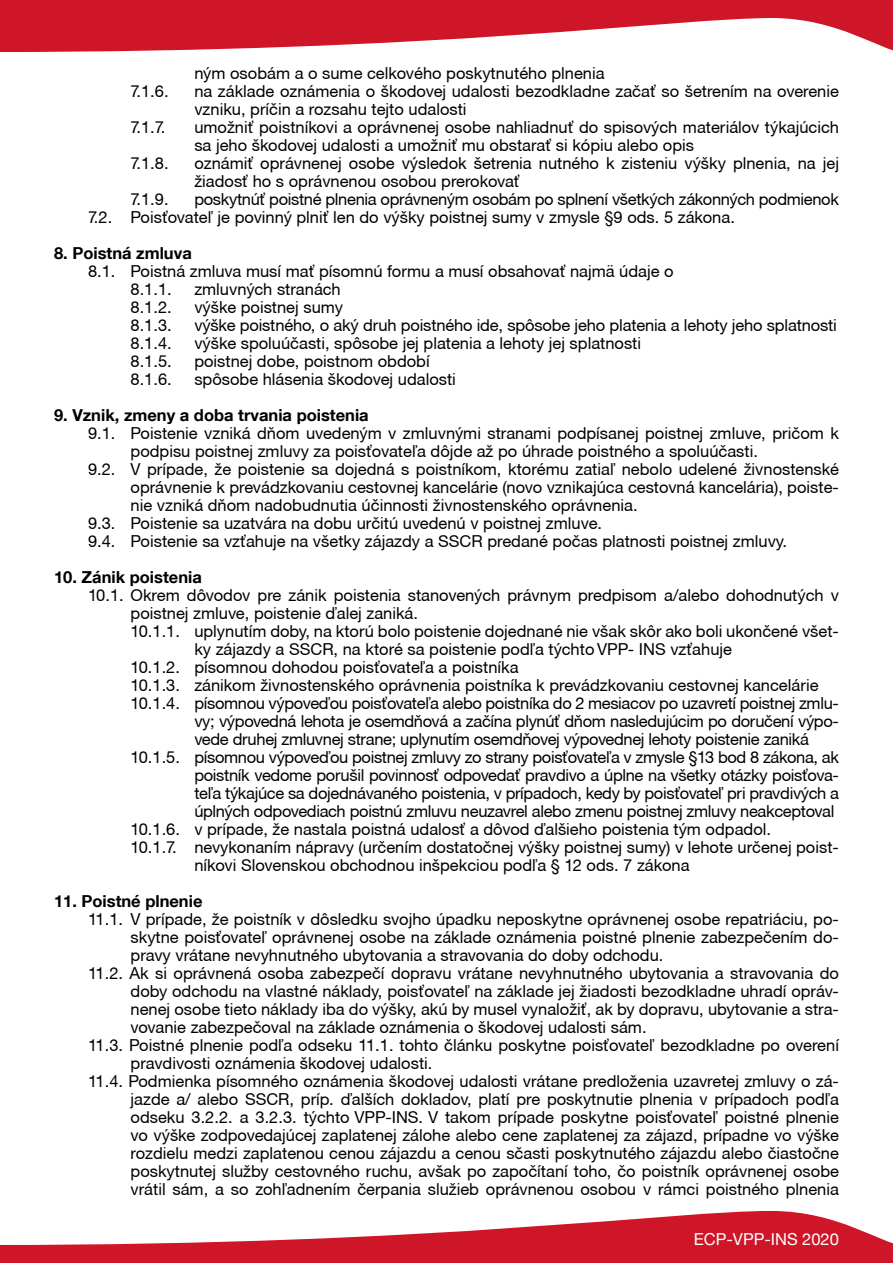
<style>
.page{position:relative;width:893px;height:1263px;background:#fff}
.page>*{position:absolute;margin:0;border:0;box-sizing:border-box;transform-origin:0 0}
.t1{font:16.5px/18px "Helvetica Neue CE";color:#000}
.t2{font:16.5px/18px "Helvetica Neue CE";letter-spacing:-.02em;color:#000}
.t3{font:700 16.5px "Helvetica Neue LT Com";color:#000}
.t4{font:16.5px "Helvetica Neue LT Com";color:#fff}
</style>
<div class="page">
<svg style="left:0;top:1211px;width:893px;height:52px;fill:#ce1628"></svg>
<svg style="left:0;top:0;width:893px;height:52px;fill:#ce1628"></svg>
<p class="t1" style="left:194px;top:64px;width:412px">ným osobám a o sume celkového poskytnutého plnenia</p>
<p class="t1" style="left:131px;top:82px;width:40px">7.1.6.</p>
<p class="t1" style="left:194px;top:82px;width:646px">na základe oznámenia o škodovej udalosti bezodkladne začať so šetrením na overenie vzniku, príčin a rozsahu tejto udalosti</p>
<p class="t1" style="left:131px;top:118px;width:36px">7.1.7.</p>
<p class="t1" style="left:194px;top:118px;width:646px">umožniť poistníkovi a oprávnenej osobe nahliadnuť do spisových materiálov týkajúcich sa jeho škodovej udalosti a umožniť mu obstarať si kópiu alebo opis</p>
<p class="t1" style="left:131px;top:154px;width:40px">7.1.8.</p>
<p class="t1" style="left:194px;top:154px;width:646px">oznámiť oprávnenej osobe výsledok šetrenia nutného k zisteniu výšky plnenia, na jej žiadosť ho s oprávnenou osobou prerokovať</p>
<p class="t1" style="left:131px;top:190px;width:40px">7.1.9.</p>
<p class="t2" style="left:88px;top:190px;width:752px;text-indent:106px">poskytnúť poistné plnenia oprávneným osobám po splnení všetkých zákonných podmienok<br>7.2. Poisťovateľ je povinný plniť len do výšky poistnej sumy v zmysle §9 ods. 5 zákona.</p>
<p class="t3" style="left:54px;top:242px;width:139px">8. Poistná zmluva</p>
<p class="t1" style="left:131px;top:262px;width:545px;text-indent:-43px">8.1. Poistná zmluva musí mať písomnú formu a musí obsahovať najmä údaje o<br>8.1.1.</p>
<p class="t1" style="left:194px;top:280px;width:148px">zmluvných stranách</p>
<p class="t1" style="left:131px;top:298px;width:43px">8.1.2.</p>
<p class="t1" style="left:194px;top:298px;width:150px">výške poistnej sumy</p>
<p class="t1" style="left:131px;top:316px;width:43px">8.1.3.</p>
<p class="t1" style="left:194px;top:316px;width:644px">výške poistného, o aký druh poistného ide, spôsobe jeho platenia a lehoty jeho splatnosti</p>
<p class="t1" style="left:131px;top:334px;width:43px">8.1.4.</p>
<p class="t1" style="left:194px;top:334px;width:448px">výške spoluúčasti, spôsobe jej platenia a lehoty jej splatnosti</p>
<p class="t1" style="left:131px;top:352px;width:43px">8.1.5.</p>
<p class="t1" style="left:194px;top:352px;width:237px">poistnej dobe, poistnom období</p>
<p class="t1" style="left:131px;top:370px;width:43px">8.1.6.</p>
<p class="t1" style="left:194px;top:370px;width:263px">spôsobe hlásenia škodovej udalosti</p>
<p class="t3" style="left:54px;top:404px;width:316px">9. Vznik, zmeny a doba trvania poistenia</p>
<p class="t1" style="left:88px;top:424px;width:752px">9.1. Poistenie vzniká dňom uvedeným v zmluvnými stranami podpísanej poistnej zmluve, pričom k</p>
<p class="t1" style="left:131px;top:442px;width:629px">podpisu poistnej zmluvy za poisťovateľa dôjde až po úhrade poistného a spoluúčasti.</p>
<p class="t1" style="left:88px;top:460px;width:752px">9.2. V prípade, že poistenie sa dojedná s poistníkom, ktorému zatiaľ nebolo udelené živnostenské</p>
<p class="t1" style="left:131px;top:478px;width:710px">oprávnenie k prevádzkovaniu cestovnej kancelárie (novo vznikajúca cestovná kancelária), poiste-</p>
<p class="t1" style="left:131px;top:496px;width:509px">nie vzniká dňom nadobudnutia účinnosti živnostenského oprávnenia.</p>
<p class="t1" style="left:88px;top:514px;width:516px">9.3. Poistenie sa uzatvára na dobu určitú uvedenú v poistnej zmluve.</p>
<p class="t1" style="left:88px;top:532px;width:701px">9.4. Poistenie sa vzťahuje na všetky zájazdy a SSCR predané počas platnosti poistnej zmluvy.</p>
<p class="t3" style="left:54px;top:566px;width:149px">10. Zánik poistenia</p>
<p class="t1" style="left:88px;top:586px;width:752px">10.1. Okrem dôvodov pre zánik poistenia stanovených právnym predpisom a/alebo dohodnutých v</p>
<p class="t1" style="left:131px;top:604px;width:289px">poistnej zmluve, poistenie ďalej zaniká.</p>
<p class="t1" style="left:131px;top:622px;width:710px">10.1.1. uplynutím doby, na ktorú bolo poistenie dojednané nie však skôr ako boli ukončené všet-</p>
<p class="t1" style="left:194px;top:640px;width:539px">ky zájazdy a SSCR, na ktoré sa poistenie podľa týchto VPP- INS vzťahuje</p>
<p class="t1" style="left:131px;top:658px;width:390px">10.1.2. písomnou dohodou poisťovateľa a poistníka</p>
<p class="t1" style="left:131px;top:676px;width:690px">10.1.3. zánikom živnostenského oprávnenia poistníka k prevádzkovaniu cestovnej kancelárie</p>
<p class="t2" style="left:131px;top:694px;width:710px">10.1.4. písomnou výpoveďou poisťovateľa alebo poistníka do 2 mesiacov po uzavretí poistnej zmlu-</p>
<p class="t2" style="left:194px;top:712px;width:646px">vy; výpovedná lehota je osemdňová a začína plynúť dňom nasledujúcim po doručení výpo-</p>
<p class="t2" style="left:194px;top:730px;width:616px">vede druhej zmluvnej strane; uplynutím osemdňovej výpovednej lehoty poistenie zaniká</p>
<p class="t2" style="left:131px;top:748px;width:710px">10.1.5. písomnou výpoveďou poistnej zmluvy zo strany poisťovateľa v zmysle §13 bod 8 zákona, ak</p>
<p class="t2" style="left:194px;top:766px;width:646px">poistník vedome porušil povinnosť odpovedať pravdivo a úplne na všetky otázky poisťova-</p>
<p class="t2" style="left:194px;top:784px;width:646px">teľa týkajúce sa dojednávaného poistenia, v prípadoch, kedy by poisťovateľ pri pravdivých a</p>
<p class="t2" style="left:194px;top:802px;width:642px">úplných odpovediach poistnú zmluvu neuzavrel alebo zmenu poistnej zmluvy neakceptoval</p>
<p class="t1" style="left:131px;top:820px;width:642px">10.1.6. v prípade, že nastala poistná udalosť a dôvod ďalšieho poistenia tým odpadol.</p>
<p class="t1" style="left:131px;top:838px;width:710px">10.1.7. nevykonaním nápravy (určením dostatočnej výšky poistnej sumy) v lehote určenej poist-</p>
<p class="t1" style="left:194px;top:856px;width:497px">níkovi Slovenskou obchodnou inšpekciou podľa § 12 ods. 7 zákona</p>
<p class="t3" style="left:54px;top:891px;width:150px">11. Poistné plnenie</p>
<p class="t1" style="left:88px;top:910px;width:752px">11.1. V prípade, že poistník v dôsledku svojho úpadku neposkytne oprávnenej osobe repatriáciu, po-</p>
<p class="t1" style="left:131px;top:928px;width:710px">skytne poisťovateľ oprávnenej osobe na základe oznámenia poistné plnenie zabezpečením do-</p>
<p class="t1" style="left:131px;top:946px;width:534px">pravy vrátane nevyhnutného ubytovania a stravovania do doby odchodu.</p>
<p class="t1" style="left:88px;top:964px;width:752px">11.2. Ak si oprávnená osoba zabezpečí dopravu vrátane nevyhnutného ubytovania a stravovania do</p>
<p class="t1" style="left:131px;top:982px;width:710px">doby odchodu na vlastné náklady, poisťovateľ na základe jej žiadosti bezodkladne uhradí opráv-</p>
<p class="t1" style="left:131px;top:1000px;width:710px">nenej osobe tieto náklady iba do výšky, akú by musel vynaložiť, ak by dopravu, ubytovanie a stra-</p>
<p class="t1" style="left:131px;top:1018px;width:518px">vovanie zabezpečoval na základe oznámenia o škodovej udalosti sám.</p>
<p class="t1" style="left:88px;top:1036px;width:752px">11.3. Poistné plnenie podľa odseku 11.1. tohto článku poskytne poisťovateľ bezodkladne po overení</p>
<p class="t1" style="left:131px;top:1054px;width:303px">pravdivosti oznámenia škodovej udalosti.</p>
<p class="t1" style="left:88px;top:1072px;width:752px">11.4. Podmienka písomného oznámenia škodovej udalosti vrátane predloženia uzavretej zmluvy o zá-</p>
<p class="t1" style="left:131px;top:1090px;width:710px">jazde a/ alebo SSCR, príp. ďalších dokladov, platí pre poskytnutie plnenia v prípadoch podľa</p>
<p class="t1" style="left:131px;top:1108px;width:710px">odseku 3.2.2. a 3.2.3. týchto VPP-INS. V takom prípade poskytne poisťovateľ poistné plnenie</p>
<p class="t1" style="left:131px;top:1126px;width:710px">vo výške zodpovedajúcej zaplatenej zálohe alebo cene zaplatenej za zájazd, prípadne vo výške</p>
<p class="t1" style="left:131px;top:1144px;width:710px">rozdielu medzi zaplatenou cenou zájazdu a cenou sčasti poskytnutého zájazdu alebo čiastočne</p>
<p class="t1" style="left:131px;top:1162px;width:710px">poskytnutej služby cestovného ruchu, avšak po započítaní toho, čo poistník oprávnenej osobe</p>
<p class="t1" style="left:131px;top:1180px;width:710px">vrátil sám, a so zohľadnením čerpania služieb oprávnenou osobou v rámci poistného plnenia</p>
<p class="t4" style="left:694px;top:1229px;width:147px">ECP-VPP-INS 2020</p>
</div>
